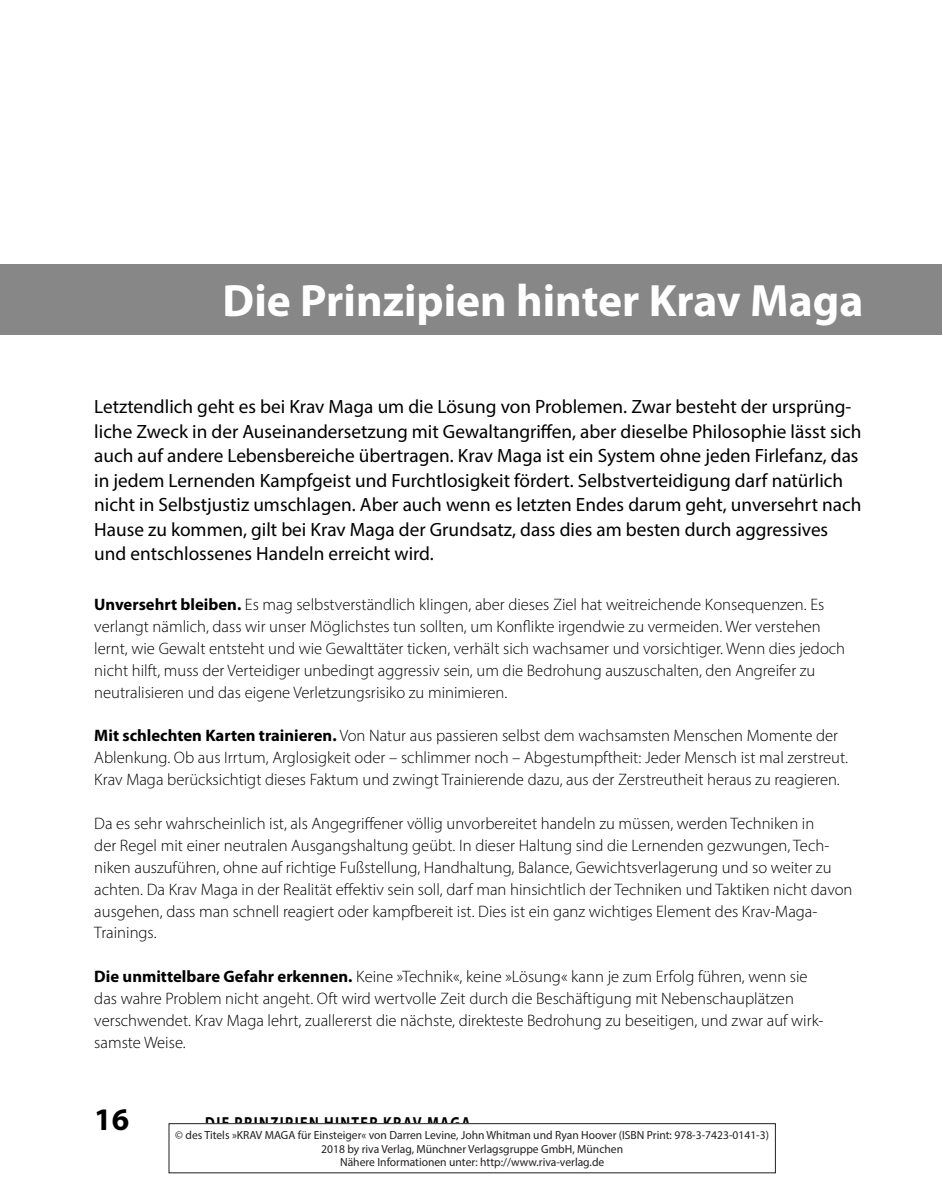
<style>
.page{position:relative;width:943px;height:1191px;background:#fff}
.page>*{position:absolute;margin:0;border:0;box-sizing:border-box;transform-origin:0 0}
.t1{font:700 45.5px "Myriad Pro";color:#fff}
.t2{font:700 31.5px "Myriad Pro";color:#000}
.t3{font:19.25px/24.5px "Myriad Pro";color:#000}
.t4{font:700 17.5px "Myriad Pro";letter-spacing:.1em;color:#000;scale:.8 1}
.t5{font:300 16.62px/21.9px "Myriad Pro";color:#000}
.t6{font:11.72px/13.8px "Myriad Pro";color:#231f20;text-align:center}
.s1{font-weight:700}
</style>
<div class="page">
<div style="left:0;top:264px;width:941px;height:71px;background:#878787"></div>
<div style="left:168px;top:1123px;width:607px;height:50px;border:1px solid #231f20"></div>
<h1 class="t1" style="left:223px;top:270px;width:642px">Die Prinzipien hinter Krav Maga</h1>
<p class="t3" style="left:94px;top:394px;width:768px">Letztendlich geht es bei Krav Maga um die Lösung von Problemen. Zwar besteht der ursprüng&shy;liche Zweck in der Auseinandersetzung mit Gewaltangriffen, aber dieselbe Philosophie lässt sich auch auf andere Lebensbereiche übertragen. Krav Maga ist ein System ohne jeden Firlefanz, das in jedem Lernenden Kampfgeist und Furchtlosigkeit fördert. Selbstverteidigung darf natürlich nicht in Selbstjustiz umschlagen. Aber auch wenn es letzten Endes darum geht, unversehrt nach Hause zu kommen, gilt bei Krav Maga der Grundsatz, dass dies am besten durch aggressives und entschlossenes Handeln erreicht wird.</p>
<p class="t5" style="left:94px;top:593px;width:752px"><span class="s1">Unversehrt bleiben.</span> Es mag selbstverständlich klingen, aber dieses Ziel hat weitreichende Konsequenzen. Es verlangt nämlich, dass wir unser Möglichstes tun sollten, um Konflikte irgendwie zu vermeiden. Wer verstehen lernt, wie Gewalt entsteht und wie Gewalttäter ticken, verhält sich wachsamer und vorsichtiger. Wenn dies jedoch nicht hilft, muss der Verteidiger unbedingt aggressiv sein, um die Bedrohung auszuschalten, den Angreifer zu neutralisieren und das eigene Verletzungsrisiko zu minimieren.</p>
<p class="t5" style="left:94px;top:725px;width:755px"><span class="s1">Mit schlechten Karten trainieren.</span> Von Natur aus passieren selbst dem wachsamsten Menschen Momente der<br>Ablenkung. Ob aus Irrtum, Arglosigkeit oder – schlimmer noch – Abgestumpftheit: Jeder Mensch ist mal zerstreut.<br>Krav Maga berücksichtigt dieses Faktum und zwingt Trainierende dazu, aus der Zerstreutheit heraus zu reagieren.</p>
<p class="t5" style="left:94px;top:812px;width:759px">Da es sehr wahrscheinlich ist, als Angegriffener völlig unvorbereitet handeln zu müssen, werden Techniken in<br>der Regel mit einer neutralen Ausgangshaltung geübt. In dieser Haltung sind die Lernenden gezwungen, Tech&shy;niken auszuführen, ohne auf richtige Fußstellung, Handhaltung, Balance, Gewichtsverlagerung und so weiter zu achten. Da Krav Maga in der Realität effektiv sein soll, darf man hinsichtlich der Techniken und Taktiken nicht davon ausgehen, dass man schnell reagiert oder kampfbereit ist. Dies ist ein ganz wichtiges Element des Krav-Maga-Trainings.</p>
<p class="t5" style="left:94px;top:965px;width:730px"><span class="s1">Die unmittelbare Gefahr erkennen.</span> Keine »Technik«, keine »Lösung« kann je zum Erfolg führen, wenn sie das wahre Problem nicht angeht. Oft wird wertvolle Zeit durch die Beschäftigung mit Nebenschauplätzen verschwendet. Krav Maga lehrt, zuallererst die nächste, direkteste Bedrohung zu beseitigen, und zwar auf wirk&shy;samste Weise.</p>
<h2 class="t2" style="left:94px;top:1099px;width:36px">16</h2>
<p class="t4" style="left:205px;top:1112px;width:71px">Die Prinzipi</p>
<p class="t4" style="left:300px;top:1112px;width:212px">en hinter Krav Maga</p>
<p class="t6" style="left:175px;top:1127px;width:595px">© des Titels »KRAV MAGA für Einsteiger« von Darren Levine, John Whitman und Ryan Hoover (ISBN Print: 978-3-7423-0141-3)<br>2018 by riva Verlag, Münchner Verlagsgruppe GmbH, München<br>Nähere Informationen unter: http://www.riva-verlag.de</p>
</div>
